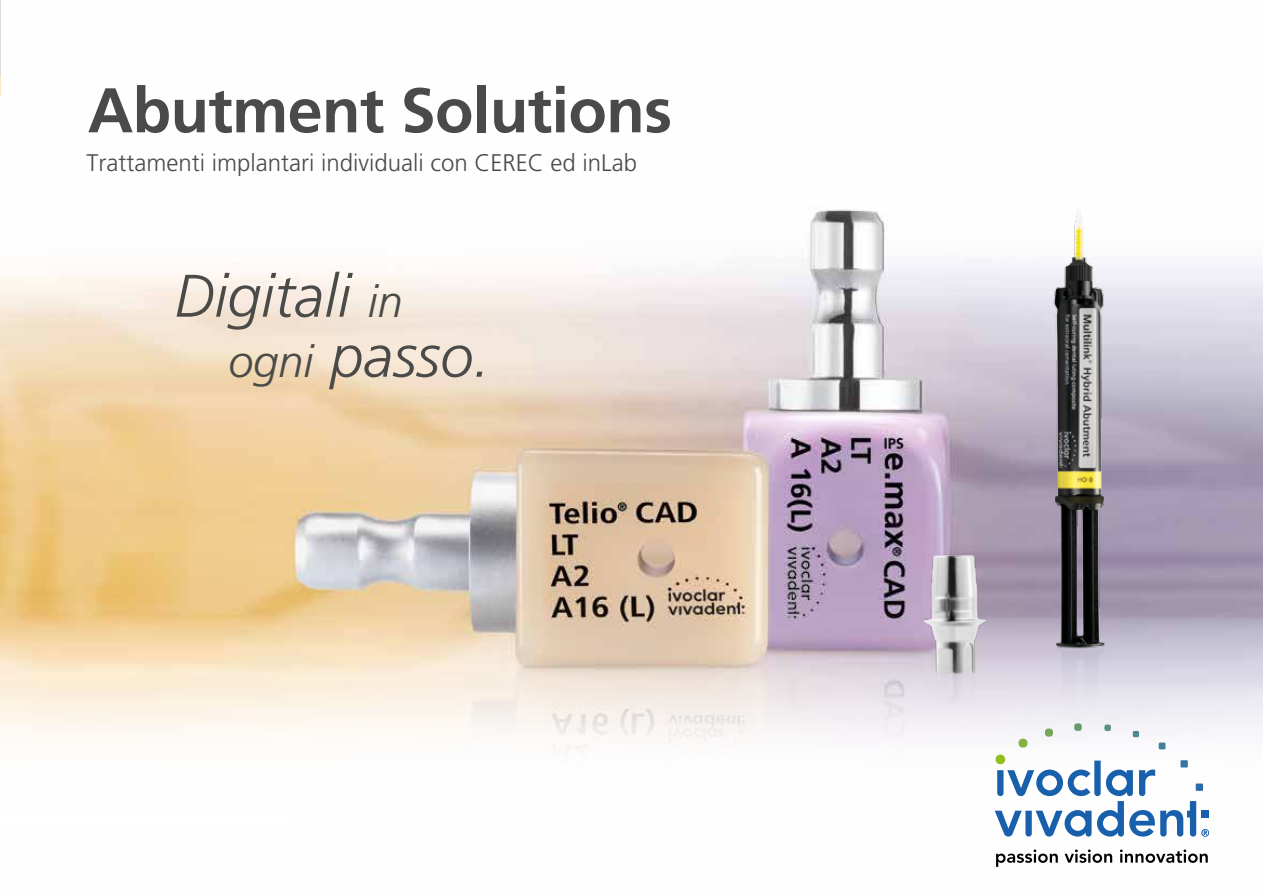
<style>
.page{position:relative;width:1263px;height:893px;background:#fff}
.page>*{position:absolute;margin:0;border:0;box-sizing:border-box;transform-origin:0 0}
.t1{font:700 63px "Frutiger";letter-spacing:-.01em;color:#4a4a49}
.t2{font:italic 300 60px/60px "Frutiger";color:#4a4a49}
.t3{font:300 24px "Frutiger";color:#4a4a49}
.s1{font-size:45px}
</style>
<div class="page">
<img style="left:0;top:209px;width:1263px;height:602px">
<svg style="left:995px;top:723px;width:214px;height:114px"></svg>
<svg style="left:996px;top:853px;width:27px;height:14px"></svg>
<svg style="left:1145px;top:849px;width:63px;height:14px"></svg>
<img style="left:0;top:0;width:1px;height:96px">
<img style="left:1023px;top:209px;width:121px;height:654px">
<img style="left:913px;top:542px;width:81px;height:212px">
<h1 class="t1" style="left:88px;top:73px;width:586px">Abutment Solutions</h1>
<p class="t3" style="left:87px;top:149px;width:552px">Trattamenti implantari individuali con CEREC ed inLab</p>
<h2 class="t2" style="left:228px;top:267px;width:263px;text-indent:-54px">Digitali <span class="s1">in ogni</span> passo.</h2>
</div>
